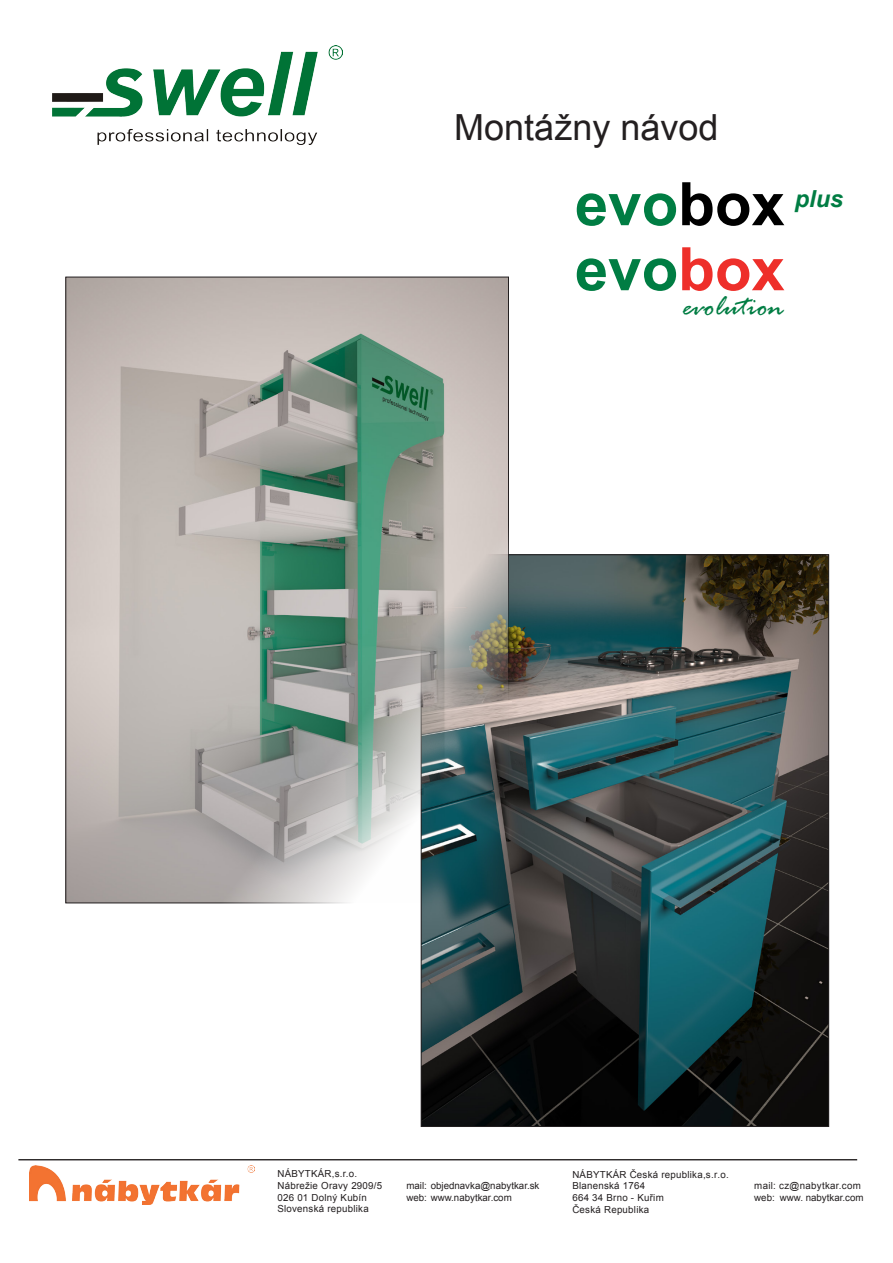
<style>
.page{position:relative;width:893px;height:1263px;background:#fff}
.page>*{position:absolute;margin:0;border:0;box-sizing:border-box;transform-origin:0 0}
.t1{font:36px "Arial";color:#231f20}
.t2{font:italic 31.2px "Rage";color:#007d43}
.t3{font:italic 700 23.55px "Arial";color:#007d43}
.t4{font:9.75px/11.7px "Arial";letter-spacing:.025em;color:#231f20}
.t5{font:9.75px/11.7px "Arial";color:#231f20}
</style>
<div class="page">
<hr style="left:18px;top:1159px;width:839px;height:1px;background:#231f20">
<img style="left:30px;top:1166px;width:225px;height:39px">
<img style="left:52px;top:45px;width:291px;height:99px">
<img style="left:423px;top:556px;width:404px;height:569px">
<img style="left:67px;top:279px;width:440px;height:622px">
<svg style="left:577px;top:258px;width:99px;height:33px"></svg>
<svg style="left:682px;top:247px;width:102px;height:44px"></svg>
<svg style="left:577px;top:193px;width:99px;height:33px"></svg>
<svg style="left:682px;top:182px;width:102px;height:44px"></svg>
<p class="t1" style="left:454px;top:103px;width:266px">Montážny návod</p>
<p class="t3" style="left:795px;top:183px;width:50px">plus</p>
<p class="t2" style="left:682px;top:290px;width:103px">evolution</p>
<p class="t4" style="left:277px;top:1168px;width:106px">NÁBYTKÁR,s.r.o.<br>Nábrežie Oravy 2909/5<br>026 01 Dolný Kubín<br>Slovenská republika</p>
<p class="t5" style="left:406px;top:1180px;width:135px">mail: objednavka@nabytkar.sk web: www.nabytkar.com</p>
<p class="t4" style="left:572px;top:1168px;width:158px">NÁBYTKÁR Česká republika,s.r.o.<br>Blanenská 1764<br>664 34 Brno - Kuřim<br>Česká Republika</p>
<p class="t4" style="left:754px;top:1180px;width:111px">mail: cz@nabytkar.com web: www. nabytkar.com</p>
</div>
